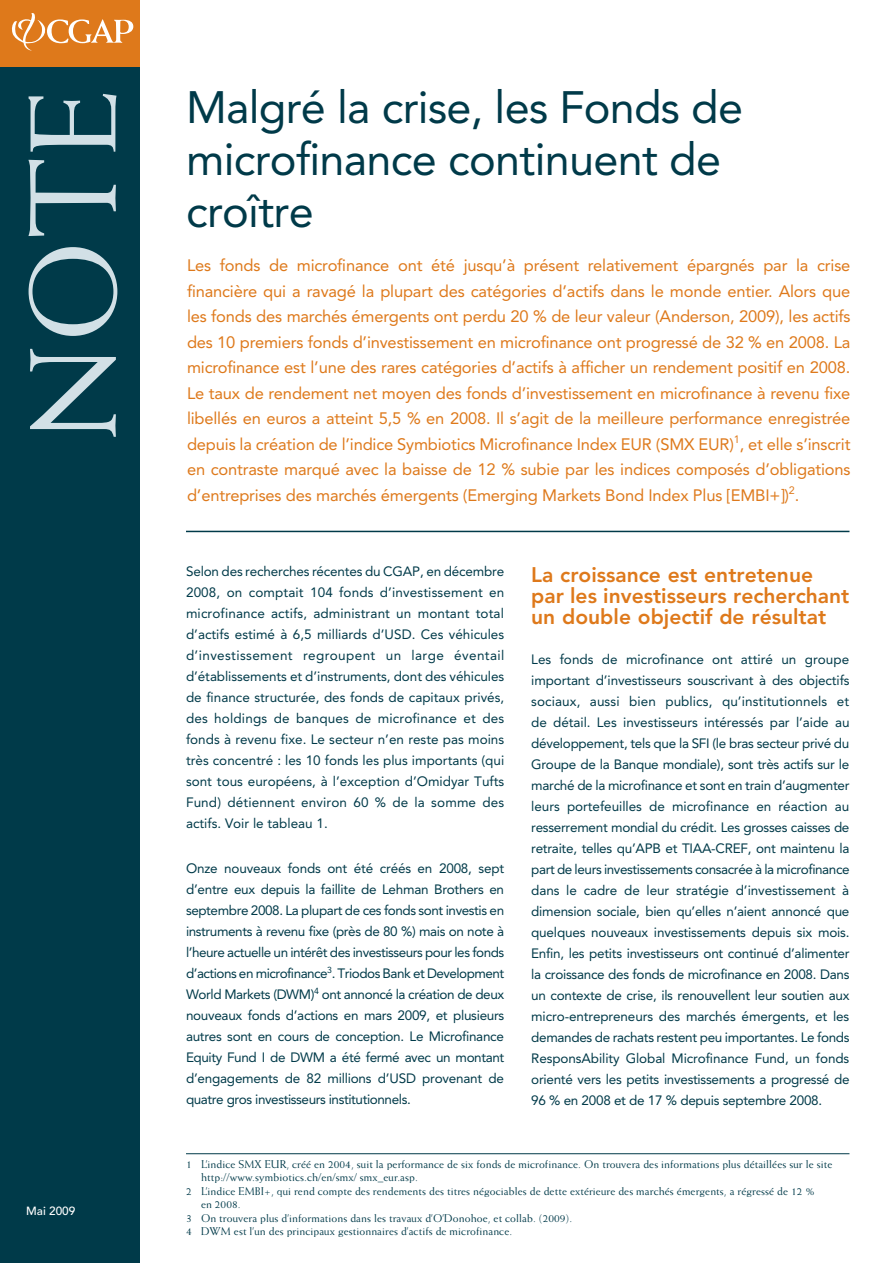
<style>
.page{position:relative;width:893px;height:1263px;background:#fff}
.page>*{position:absolute;margin:0;border:0;box-sizing:border-box;transform-origin:0 0}
.t1{font:123px "Weiss";color:#d2e0e6}
.headine{font:45px/51.8px "Avenir";letter-spacing:-.015em;color:#003a49}
.subhead_1{font:800 21px/21px "Avenir";color:#de791b}
._1st_Paragraph{font:16.5px/25.5px "Avenir";letter-spacing:-.01em;color:#de791b;text-align:justify}
.body_text{font:13.5px/21px "Avenir";letter-spacing:-.02em;color:#003a49;text-align:justify}
.t2{font:500 11.85px "Avenir";color:#fff}
.Footnote{font:11.25px/13.5px "Weiss";letter-spacing:.01em;color:#003a49}
.first_footnote{font:11.25px/13.5px "Weiss";letter-spacing:.01em;color:#003a49}
</style>
<div class="page">
<div style="left:0;top:52px;width:140px;height:1211px;background:#003a49"></div>
<div style="left:0;top:0;width:140px;height:66px;background:#de791b"></div>
<svg style="left:12px;top:13px;width:121px;height:38px"></svg>
<hr style="left:186px;top:531px;width:663px;height:1px;background:#003a49">
<hr style="left:186px;top:1153px;width:663px;height:1px;background:#003a49">
<p class="t1" style="left:2px;top:441px;width:353px;rotate:-90deg">NOTE</p>
<p class="t2" style="left:26px;top:1204px;width:51px">Mai 2009</p>
<p class="headine" style="left:186px;top:82px;width:559px">Malgré la crise, les Fonds de microfinance continuent de croître</p>
<p class="_1st_Paragraph" style="left:187px;top:253px;width:665px">Les fonds de microfinance ont été jusqu’à présent relativement épargnés par la crise financière qui a ravagé la plupart des catégories d’actifs dans le monde entier. Alors que les fonds des marchés émergents ont perdu 20 % de leur valeur (Anderson, 2009), les actifs des 10 premiers fonds d’investissement en microfinance ont progressé de 32 % en 2008. La microfinance est l’une des rares catégories d’actifs à afficher un rendement positif en 2008.<br>Le taux de rendement net moyen des fonds d’investissement en microfinance à revenu fixe libellés en euros a atteint 5,5 % en 2008. Il s’agit de la meilleure performance enregistrée depuis la création de l’indice Symbiotics Microfinance Index EUR (SMX EUR)<sup>1</sup>, et elle s’inscrit en contraste marqué avec la baisse de 12 % subie par les indices composés d’obligations d’entreprises des marchés émergents (Emerging Markets Bond Index Plus [EMBI+])<sup>2</sup>.</p>
<p class="body_text" style="left:186px;top:561px;width:320px">Selon des recherches récentes du CGAP, en décembre 2008, on comptait 104 fonds d’investissement en microfinance actifs, administrant un montant total d’actifs estimé à 6,5 milliards d’USD. Ces véhicules d’investissement regroupent un large éventail d’établissements et d’instruments, dont des véhicules de finance structurée, des fonds de capitaux privés, des holdings de banques de microfinance et des fonds à revenu fixe. Le secteur n’en reste pas moins très concentré : les 10 fonds les plus importants (qui sont tous européens, à l’exception d’Omidyar Tufts Fund) détiennent environ 60 % de la somme des actifs. Voir le tableau 1.</p>
<p class="body_text" style="left:186px;top:858px;width:320px">Onze nouveaux fonds ont été créés en 2008, sept d’entre eux depuis la faillite de Lehman Brothers en septembre 2008. La plupart de ces fonds sont investis en instruments à revenu fixe (près de 80 %) mais on note à l’heure actuelle un intérêt des investisseurs pour les fonds d’actions en microfinance<sup>3</sup>. Triodos Bank et Development World Markets (DWM)<sup>4</sup> ont annoncé la création de deux nouveaux fonds d’actions en mars 2009, et plusieurs autres sont en cours de conception. Le Microfinance Equity Fund I de DWM a été fermé avec un montant d’engagements de 82 millions d’USD provenant de quatre gros investisseurs institutionnels.</p>
<p class="subhead_1" style="left:531px;top:564px;width:320px">La croissance est entretenue par les investisseurs recherchant un double objectif de résultat</p>
<p class="body_text" style="left:531px;top:649px;width:320px">Les fonds de microfinance ont attiré un groupe important d’investisseurs souscrivant à des objectifs sociaux, aussi bien publics, qu’institutionnels et de détail. Les investisseurs intéressés par l’aide au développement, tels que la SFI (le bras secteur privé du Groupe de la Banque mondiale), sont très actifs sur le marché de la microfinance et sont en train d’augmenter leurs portefeuilles de microfinance en réaction au resserrement mondial du crédit. Les grosses caisses de retraite, telles qu’APB et TIAA-CREF, ont maintenu la part de leurs investissements consacrée à la microfinance dans le cadre de leur stratégie d’investissement à dimension sociale, bien qu’elles n’aient annoncé que quelques nouveaux investissements depuis six mois.<br>Enfin, les petits investisseurs ont continué d’alimenter la croissance des fonds de microfinance en 2008. Dans un contexte de crise, ils renouvellent leur soutien aux micro-entrepreneurs des marchés émergents, et les demandes de rachats restent peu importantes. Le fonds ResponsAbility Global Microfinance Fund, un fonds orienté vers les petits investissements a progressé de 96 % en 2008 et de 17 % depuis septembre 2008.</p>
<p class="first_footnote" style="left:201px;top:1157px;width:633px;text-indent:-15px">1 L’indice SMX EUR, créé en 2004, suit la performance de six fonds de microfinance. On trouvera des informations plus détaillées sur le site http://www.symbiotics.ch/en/smx/ smx_eur.asp.</p>
<p class="Footnote" style="left:201px;top:1184px;width:615px;text-indent:-15px">2 L’indice EMBI+, qui rend compte des rendements des titres négociables de dette extérieure des marchés émergents, a régressé de 12 % en 2008.</p>
<p class="Footnote" style="left:186px;top:1211px;width:388px">3 On trouvera plus d’informations dans les travaux d’O’Donohoe, et collab. (2009).</p>
<p class="Footnote" style="left:186px;top:1224px;width:328px">4 DWM est l’un des principaux gestionnaires d’actifs de microfinance.</p>
</div>
